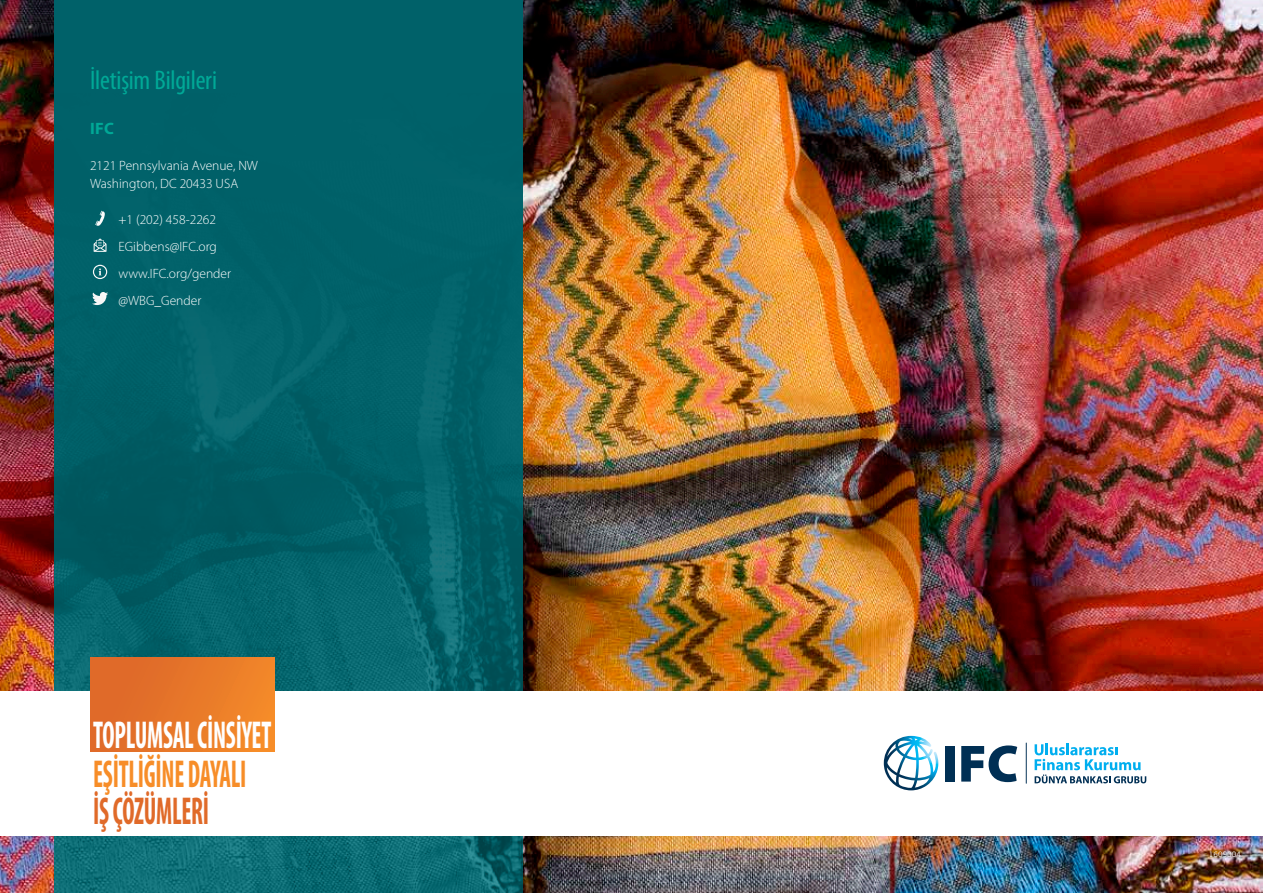
<style>
.page{position:relative;width:1263px;height:893px;background:#fff}
.page>*{position:absolute;margin:0;border:0;box-sizing:border-box;transform-origin:0 0}
.t1{font:900 52.8px "Myriad Pro";color:#002f54}
.t2{font:700 condensed 39px "Myriad Pro";letter-spacing:-.01em;color:#fff;scale:.65 1}
.t3{font:700 condensed 39px "Myriad Pro";letter-spacing:-.01em;color:#f78d28;scale:.65 1}
.t4{font:700 condensed 39px "Myriad Pro";letter-spacing:-.01em;color:#e06a29;scale:.65 1}
.t5{font:condensed 27px "Myriad Pro";letter-spacing:-.005em;color:#00a997}
.t6{font:700 16.5px "Myriad Pro";color:#00a997}
.t7{font:300 13.5px/27px "Myriad Pro";color:#fff}
.t8{font:7.5px "Trade Gothic LT Std";color:#fff}
</style>
<div class="page">
<img style="left:0;top:0;width:1263px;height:893px">
<img style="left:54px;top:0;width:468px;height:893px">
<div style="left:0;top:692px;width:1263px;height:144px;background:#fff"></div>
<hr style="left:1026px;top:743px;width:1px;height:41px;background:#002f54">
<svg style="left:884px;top:736px;width:54px;height:54px"></svg>
<svg style="left:1034px;top:744px;width:112px;height:39px"></svg>
<div style="left:90px;top:657px;width:185px;height:95px;background:linear-gradient(to right,#dc6529,#f38a29)"></div>
<h3 class="t5" style="left:90px;top:65px;width:128px">İletişim Bilgileri</h3>
<p class="t6" style="left:90px;top:117px;width:25px">IFC</p>
<p class="t7" style="left:90px;top:156px;width:170px;line-height:18px">2121 Pennsylvania Avenue, NW<br>Washington, DC 20433 USA</p>
<p class="t7" style="left:118px;top:205px;width:114px">+1 (202) 458-2262<br>EGibbens@IFC.org www.IFC.org/gender @WBG_Gender</p>
<h2 class="t2" style="left:93px;top:713px;width:276px">TOPLUMSAL CİNSİYET</h2>
<h2 class="t3" style="left:93px;top:752px;width:237px">EŞİTLİĞİNE DAYALI</h2>
<h2 class="t4" style="left:93px;top:790px;width:180px">İŞ ÇÖZÜMLERİ</h2>
<h1 class="t1" style="left:942px;top:734px;width:78px">IFC</h1>
<p class="t8" style="left:1209px;top:850px;width:34px">1609004</p>
</div>
